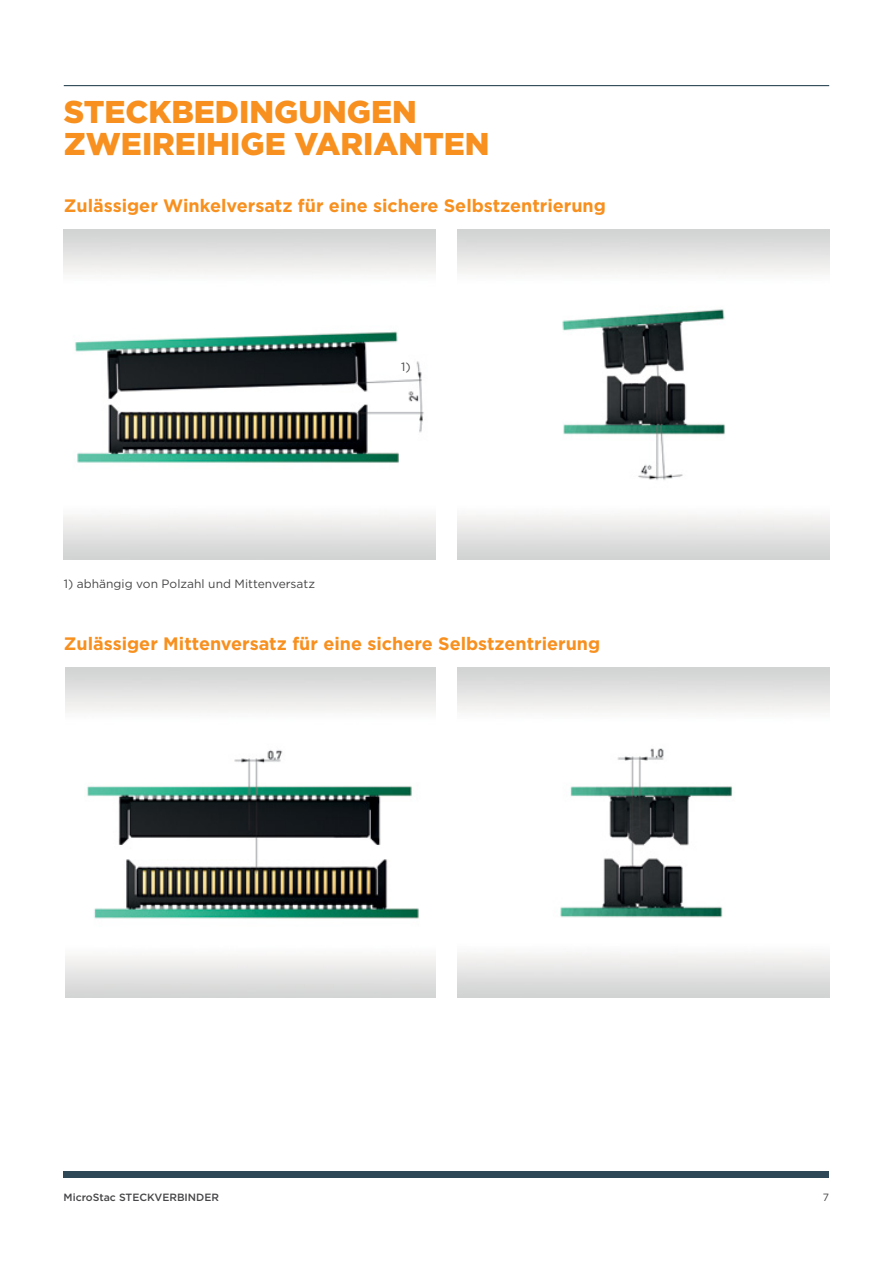
<style>
.page{position:relative;width:893px;height:1263px;background:#fff}
.page>*{position:absolute;margin:0;border:0;box-sizing:border-box;transform-origin:0 0}
.B_Body_Headline_2_Light_Teal{font:900 31.5px/31.5px "Gotham";color:#f7901e}
.B_Body_Copy_Subhead{font:700 18px "Gotham";color:#f7901e}
.B_Body_Copy{font:12px "Gotham";color:#464547}
.t1{font:500 10.5px "Gotham";color:#464547}
.t2{font:10.5px "Gotham";color:#464547}
</style>
<div class="page">
<div style="left:64px;top:1172px;width:765px;height:6px;background:#2e4857"></div>
<hr style="left:64px;top:85px;width:765px;height:1px;background:#2e4857">
<img style="left:64px;top:230px;width:372px;height:330px">
<img style="left:65px;top:668px;width:371px;height:330px">
<img style="left:457px;top:230px;width:372px;height:330px">
<img style="left:457px;top:668px;width:372px;height:330px">
<p class="B_Body_Headline_2_Light_Teal" style="left:64px;top:96px;width:427px">STECKBEDINGUNGEN<br>ZWEIREIHIGE VARIANTEN</p>
<p class="B_Body_Copy_Subhead" style="left:64px;top:194px;width:544px">Zulässiger Winkelversatz für eine sichere Selbstzentrierung</p>
<p class="B_Body_Copy" style="left:64px;top:576px;width:253px">1) abhängig von Polzahl und Mittenversatz</p>
<p class="B_Body_Copy" style="left:401px;top:359px;width:11px">1)</p>
<p class="B_Body_Copy_Subhead" style="left:64px;top:632px;width:538px">Zulässiger Mittenversatz für eine sichere Selbstzentrierung</p>
<p class="t1" style="left:64px;top:1190px;width:157px">MicroStac STECKVERBINDER</p>
<p class="t2" style="left:823px;top:1190px;width:8px">7</p>
</div>
